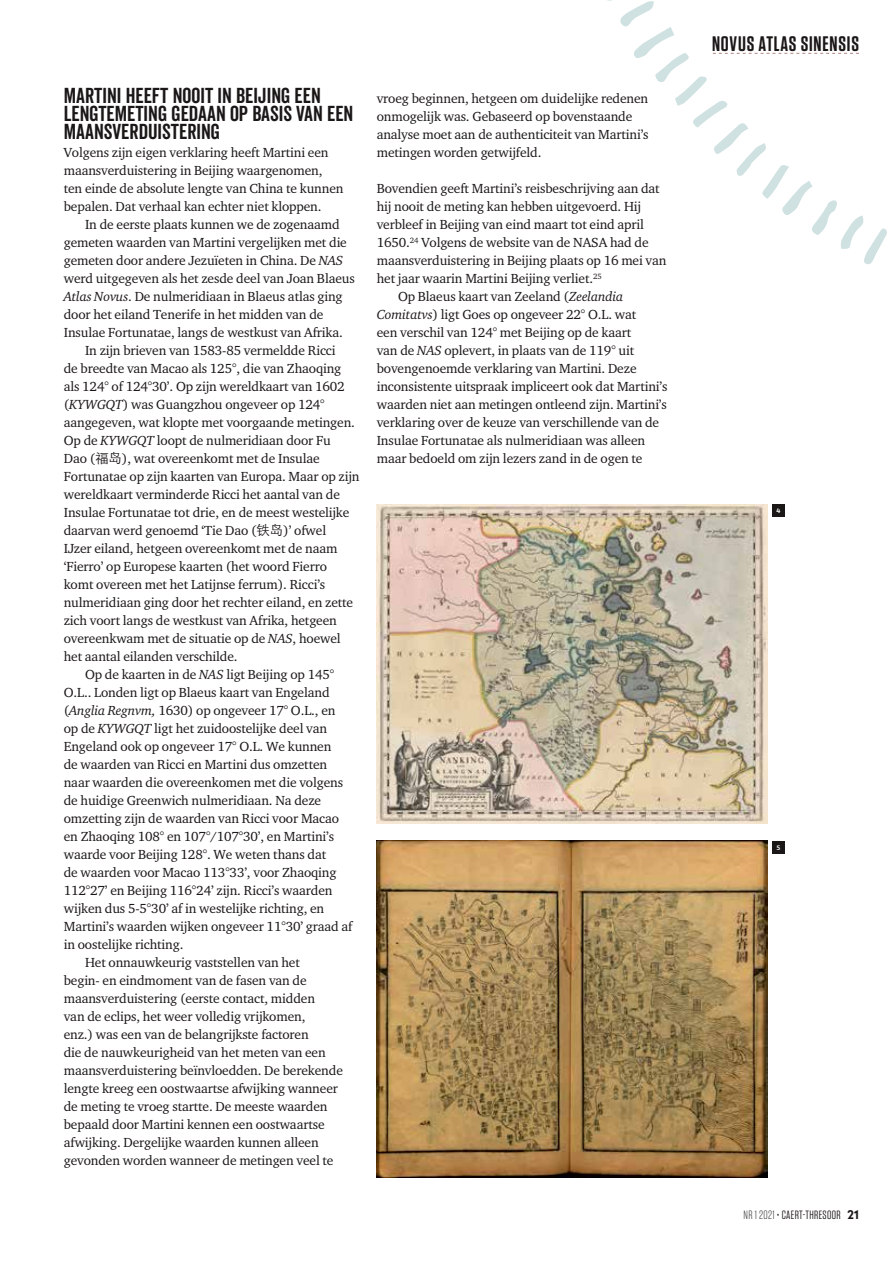
<style>
.page{position:relative;width:893px;height:1263px;background:#fff}
.page>*{position:absolute;margin:0;border:0;box-sizing:border-box;transform-origin:0 0}
.t1{font:21px/18px "Veneer Clean";color:#1a1716}
.t2{font:600 21px "Tungsten";letter-spacing:.04em;color:#1a1716}
.t3{font:13.5px/18px "Charter HFD";letter-spacing:-.01em;color:#1a1716}
.t4{font:12px "Tungsten";letter-spacing:.03em;color:#1a1716}
.t5{font:500 7.5px "Chaco";color:#fff}
.s1{font-style:italic}
.s2{font-family:"ST Heiti TC";font-weight:300}
.s3{font-weight:300}
.s4{font-family:"Radikal";font-weight:700}
</style>
<div class="page">
<svg style="left:607px;top:0;width:280px;height:264px"></svg>
<img style="left:377px;top:504px;width:390px;height:319px">
<img style="left:377px;top:841px;width:390px;height:337px">
<div style="left:772px;top:504px;width:13px;height:13px;background:#1a1716"></div>
<div style="left:772px;top:841px;width:13px;height:13px;background:#1a1716"></div>
<h1 class="t1" style="left:64px;top:86px;width:291px">MARTINI HEEFT NOOIT IN BEIJING EEN<br>LENGTEMETING GEDAAN OP BASIS VAN EEN<br>MAANSVERDUISTERING</h1>
<p class="t3" style="left:64px;top:143px;width:281px">Volgens zijn eigen verklaring heeft Martini een maansverduistering in Beijing waargenomen, ten einde de absolute lengte van China te kunnen bepalen. Dat verhaal kan echter niet kloppen.</p>
<p class="t3" style="left:85px;top:215px;width:256px">In de eerste plaats kunnen we de zogenaamd</p>
<p class="t3" style="left:64px;top:233px;width:285px">gemeten waarden van Martini vergelijken met die</p>
<p class="t3" style="left:64px;top:251px;width:281px">gemeten door andere Jezuïeten in China. De <span class="s1">NAS</span></p>
<p class="t3" style="left:64px;top:269px;width:292px">werd uitgegeven als het zesde deel van Joan Blaeus</p>
<p class="t3" style="left:64px;top:287px;width:280px"><span class="s1">Atlas Novus</span>. De nulmeridiaan in Blaeus atlas ging</p>
<p class="t3" style="left:64px;top:305px;width:261px">door het eiland Tenerife in het midden van de</p>
<p class="t3" style="left:64px;top:323px;width:281px">Insulae Fortunatae, langs de westkust van Afrika.</p>
<p class="t3" style="left:85px;top:341px;width:252px">In zijn brieven van 1583-85 vermeldde Ricci</p>
<p class="t3" style="left:64px;top:359px;width:279px">de breedte van Macao als 125°, die van Zhaoqing</p>
<p class="t3" style="left:64px;top:377px;width:282px">als 124° of 124°30’. Op zijn wereldkaart van 1602</p>
<p class="t3" style="left:64px;top:395px;width:262px">(<span class="s1">KYWGQT</span>) was Guangzhou ongeveer op 124°</p>
<p class="t3" style="left:64px;top:413px;width:293px">aangegeven, wat klopte met voorgaande metingen.</p>
<p class="t3" style="left:64px;top:431px;width:269px">Op de <span class="s1">KYWGQT</span> loopt de nulmeridiaan door Fu</p>
<p class="t3" style="left:64px;top:449px;width:257px">Dao (<span class="s2">福岛</span>), wat overeenkomt met de Insulae</p>
<p class="t3" style="left:64px;top:467px;width:297px">Fortunatae op zijn kaarten van Europa. Maar op zijn</p>
<p class="t3" style="left:64px;top:485px;width:278px">wereldkaart verminderde Ricci het aantal van de</p>
<p class="t3" style="left:64px;top:503px;width:287px">Insulae Fortunatae tot drie, en de meest westelijke</p>
<p class="t3" style="left:64px;top:521px;width:264px">daarvan werd genoemd ‘Tie Dao (<span class="s2">铁岛</span>)’ ofwel</p>
<p class="t3" style="left:64px;top:539px;width:275px">IJzer eiland, hetgeen overeenkomt met de naam</p>
<p class="t3" style="left:64px;top:557px;width:265px">‘Fierro’ op Europese kaarten (het woord Fierro</p>
<p class="t3" style="left:64px;top:575px;width:263px">komt overeen met het Latijnse ferrum). Ricci’s</p>
<p class="t3" style="left:64px;top:593px;width:291px">nulmeridiaan ging door het rechter eiland, en zette</p>
<p class="t3" style="left:64px;top:611px;width:275px">zich voort langs de westkust van Afrika, hetgeen</p>
<p class="t3" style="left:64px;top:629px;width:278px">overeenkwam met de situatie op de <span class="s1">NAS</span>, hoewel</p>
<p class="t3" style="left:64px;top:647px;width:175px">het aantal eilanden verschilde.</p>
<p class="t3" style="left:85px;top:665px;width:251px">Op de kaarten in de <span class="s1">NAS</span> ligt Beijing op 145°</p>
<p class="t3" style="left:64px;top:683px;width:267px">O.L.. Londen ligt op Blaeus kaart van Engeland</p>
<p class="t3" style="left:64px;top:701px;width:273px">(<span class="s1">Anglia Regnvm,</span> 1630) op ongeveer 17° O.L., en</p>
<p class="t3" style="left:64px;top:719px;width:265px">op de <span class="s1">KYWGQT</span> ligt het zuidoostelijke deel van</p>
<p class="t3" style="left:64px;top:737px;width:269px">Engeland ook op ongeveer 17° O.L. We kunnen</p>
<p class="t3" style="left:64px;top:755px;width:265px">de waarden van Ricci en Martini dus omzetten</p>
<p class="t3" style="left:64px;top:773px;width:281px">naar waarden die overeenkomen met die volgens</p>
<p class="t3" style="left:64px;top:791px;width:259px">de huidige Greenwich nulmeridiaan. Na deze</p>
<p class="t3" style="left:64px;top:809px;width:277px">omzetting zijn de waarden van Ricci voor Macao</p>
<p class="t3" style="left:64px;top:827px;width:272px">en Zhaoqing 108° en 107°/107°30’, en Martini’s</p>
<p class="t3" style="left:64px;top:845px;width:264px">waarde voor Beijing 128°. We weten thans dat</p>
<p class="t3" style="left:64px;top:863px;width:274px">de waarden voor Macao 113°33’, voor Zhaoqing</p>
<p class="t3" style="left:64px;top:881px;width:270px">112°27’ en Beijing 116°24’ zijn. Ricci’s waarden</p>
<p class="t3" style="left:64px;top:899px;width:262px">wijken dus 5-5°30’ af in westelijke richting, en</p>
<p class="t3" style="left:64px;top:917px;width:290px">Martini’s waarden wijken ongeveer 11°30’ graad af</p>
<p class="t3" style="left:64px;top:935px;width:121px">in oostelijke richting.</p>
<p class="t3" style="left:85px;top:953px;width:216px">Het onnauwkeurig vaststellen van het</p>
<p class="t3" style="left:64px;top:971px;width:244px">begin- en eindmoment van de fasen van de</p>
<p class="t3" style="left:64px;top:989px;width:253px">maansverduistering (eerste contact, midden</p>
<p class="t3" style="left:64px;top:1007px;width:243px">van de eclips, het weer volledig vrijkomen,</p>
<p class="t3" style="left:64px;top:1025px;width:247px">enz.) was een van de belangrijkste factoren</p>
<p class="t3" style="left:64px;top:1043px;width:263px">die de nauwkeurigheid van het meten van een</p>
<p class="t3" style="left:64px;top:1061px;width:281px">maansverduistering beïnvloedden. De berekende</p>
<p class="t3" style="left:64px;top:1079px;width:276px">lengte kreeg een oostwaartse afwijking wanneer</p>
<p class="t3" style="left:64px;top:1097px;width:265px">de meting te vroeg startte. De meeste waarden</p>
<p class="t3" style="left:64px;top:1115px;width:262px">bepaald door Martini kennen een oostwaartse</p>
<p class="t3" style="left:64px;top:1133px;width:256px">afwijking. Dergelijke waarden kunnen alleen</p>
<p class="t3" style="left:64px;top:1151px;width:271px">gevonden worden wanneer de metingen veel te</p>
<p class="t3" style="left:377px;top:89px;width:273px">vroeg beginnen, hetgeen om duidelijke redenen onmogelijk was. Gebaseerd op bovenstaande analyse moet aan de authenticiteit van Martini’s metingen worden getwijfeld.</p>
<p class="t3" style="left:377px;top:179px;width:285px">Bovendien geeft Martini’s reisbeschrijving aan dat</p>
<p class="t3" style="left:377px;top:197px;width:266px">hij nooit de meting kan hebben uitgevoerd. Hij</p>
<p class="t3" style="left:377px;top:215px;width:269px">verbleef in Beijing van eind maart tot eind april</p>
<p class="t3" style="left:377px;top:233px;width:273px">1650.<sup>24</sup> Volgens de website van de NASA had de</p>
<p class="t3" style="left:377px;top:251px;width:291px">maansverduistering in Beijing plaats op 16 mei van</p>
<p class="t3" style="left:377px;top:269px;width:227px">het jaar waarin Martini Beijing verliet.<sup>25</sup></p>
<p class="t3" style="left:398px;top:287px;width:227px">Op Blaeus kaart van Zeeland (<span class="s1">Zeelandia</span></p>
<p class="t3" style="left:377px;top:305px;width:261px"><span class="s1">Comitatvs</span>) ligt Goes op ongeveer 22° O.L. wat</p>
<p class="t3" style="left:377px;top:323px;width:256px">een verschil van 124° met Beijing op de kaart</p>
<p class="t3" style="left:377px;top:341px;width:259px">van de <span class="s1">NAS</span> oplevert, in plaats van de 119° uit</p>
<p class="t3" style="left:377px;top:359px;width:261px">bovengenoemde verklaring van Martini. Deze</p>
<p class="t3" style="left:377px;top:377px;width:292px">inconsistente uitspraak impliceert ook dat Martini’s</p>
<p class="t3" style="left:377px;top:395px;width:292px">waarden niet aan metingen ontleend zijn. Martini’s</p>
<p class="t3" style="left:377px;top:413px;width:284px">verklaring over de keuze van verschillende van de</p>
<p class="t3" style="left:377px;top:431px;width:270px">Insulae Fortunatae als nulmeridiaan was alleen</p>
<p class="t3" style="left:377px;top:449px;width:267px">maar bedoeld om zijn lezers zand in de ogen te</p>
<h1 class="t2" style="left:712px;top:32px;width:148px">NOVUS ATLAS SINENSIS</h1>
<p class="t5" style="left:777px;top:507px;width:5px">4</p>
<p class="t5" style="left:777px;top:843px;width:5px">5</p>
<p class="t4" style="left:743px;top:1209px;width:117px"><span class="s3">NR 1 2021</span> • CAERT-THRESOOR <span class="s4">21</span></p>
</div>
